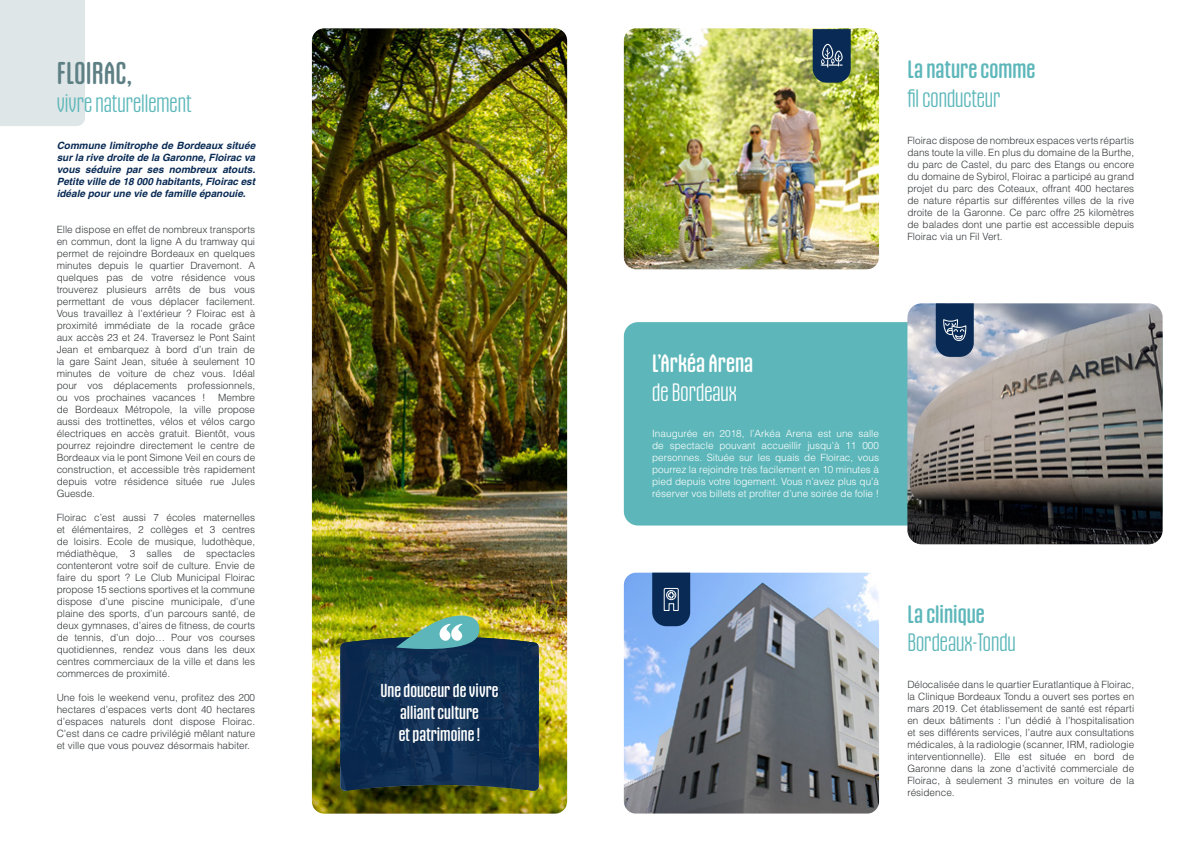
<style>
.page{position:relative;width:1191px;height:842px;background:#fff}
.page>*{position:absolute;margin:0;border:0;box-sizing:border-box;transform-origin:0 0}
.t1{font:30px "Gothiks Round";color:#5e8085}
.t2{font:300 24px/28.8px "Gothiks Round";color:#5db7ba}
.t3{font:24px/28.8px "Gothiks Round";color:#5db7ba}
.t4{font:24px "Gothiks Round";color:#fff}
.t5{font:300 24px "Gothiks Round";color:#fff}
.t6{font:18px/21.6px "Gothiks Round";color:#fff;text-align:center}
.Paragraphe{font:300 10px/12px "Helvetica";color:#333638;text-align:justify}
.Paragraphe-2{font:300 10px/12px "Helvetica";color:#fff;text-align:justify}
.t7{font:italic 700 10px/12px "Helvetica";color:#082a54;text-align:justify}
.s1{font-weight:300}
.s2{font-weight:400}
</style>
<div class="page">
<div style="left:0;top:0;width:85px;height:126px;background:#dfe6e7"></div>
<div style="left:624px;top:322px;width:538px;height:203px;background:#5db7ba;border-radius:14px"></div>
<img style="left:907px;top:303px;width:255px;height:241px">
<img style="left:624px;top:573px;width:255px;height:240px">
<img style="left:624px;top:28px;width:255px;height:241px">
<img style="left:312px;top:28px;width:255px;height:786px">
<svg style="left:935px;top:303px;width:38px;height:54px;background:#254368"></svg>
<svg style="left:812px;top:29px;width:38px;height:54px;background:#244260"></svg>
<svg style="left:340px;top:610px;width:199px;height:181px;background:#2b474f"></svg>
<svg style="left:652px;top:573px;width:38px;height:53px;background:#1e3e66"></svg>
<p class="t1" style="left:57px;top:55px;width:77px">FLOIRAC,</p>
<p class="t2" style="left:57px;top:89px;width:136px">vivre naturellement</p>
<p class="t7" style="left:57px;top:139px;width:200px">Commune limitrophe de Bordeaux située sur la rive droite de la Garonne, Floirac va vous séduire par ses nombreux atouts.<br>Petite ville de 18 000 habitants, Floirac est idéale pour une vie de famille épanouie.</p>
<p class="Paragraphe" style="left:57px;top:223px;width:200px">Elle dispose en effet de nombreux transports en commun, dont la ligne A du tramway qui permet de rejoindre Bordeaux en quelques minutes depuis le quartier Dravemont. A quelques pas de votre résidence vous trouverez plusieurs arrêts de bus vous permettant de vous déplacer facilement.<br>Vous travaillez à l’extérieur ? Floirac est à proximité immédiate de la rocade grâce aux accès 23 et 24. Traversez le Pont Saint Jean et embarquez à bord d’un train de la gare Saint Jean, située à seulement 10 minutes de voiture de chez vous. Idéal pour vos déplacements professionnels, ou vos prochaines vacances !</p>
<p class="Paragraphe" style="left:57px;top:391px;width:200px;text-indent:161px">Membre de Bordeaux Métropole, la ville propose aussi des trottinettes, vélos et vélos cargo électriques en accès gratuit. Bientôt, vous pourrez rejoindre directement le centre de Bordeaux via le pont Simone Veil en cours de construction, et accessible très rapidement depuis votre résidence située rue Jules Guesde.</p>
<p class="Paragraphe" style="left:57px;top:511px;width:200px">Floirac c’est aussi 7 écoles maternelles et élémentaires, 2 collèges et 3 centres de loisirs. Ecole de musique, ludothèque, médiathèque, 3 salles de spectacles contenteront votre soif de culture. Envie de faire du sport ? Le Club Municipal Floirac propose 15 sections sportives et la commune dispose d’une piscine municipale, d’une plaine des sports, d’un parcours santé, de deux gymnases, d’aires de fitness, de courts de tennis, d’un dojo… Pour vos courses quotidiennes, rendez vous dans les deux centres commerciaux de la ville et dans les commerces de proximité.</p>
<p class="Paragraphe" style="left:57px;top:691px;width:200px">Une fois le weekend venu, profitez des 200 hectares d’espaces verts dont 40 hectares d’espaces naturels dont dispose Floirac.<br>C’est dans ce cadre privilégié mêlant nature et ville que vous pouvez désormais habiter.</p>
<p class="t6" style="left:380px;top:680px;width:120px">Une douceur de vivre alliant culture<br>et patrimoine !</p>
<p class="t3" style="left:907px;top:55px;width:129px">La nature comme <span class="s1">fil conducteur</span></p>
<p class="Paragraphe" style="left:907px;top:135px;width:228px">Floirac dispose de nombreux espaces verts répartis dans toute la ville. En plus du domaine de la Burthe, du parc de Castel, du parc des Etangs ou encore du domaine de Sybirol, Floirac a participé au grand projet du parc des Coteaux, offrant 400 hectares de nature répartis sur différentes villes de la rive droite de la Garonne. Ce parc offre 25 kilomètres de balades dont une partie est accessible depuis Floirac via un Fil Vert.</p>
<p class="t4" style="left:652px;top:349px;width:102px">L’Arkéa Arena</p>
<p class="t5" style="left:652px;top:379px;width:86px">de Bordeaux</p>
<p class="Paragraphe-2" style="left:652px;top:427px;width:228px">Inaugurée en 2018, l’Arkéa Arena est une salle de spectacle pouvant accueillir jusqu’à 11 000 personnes. Située sur les quais de Floirac, vous pourrez la rejoindre très facilement en 10 minutes à pied depuis votre logement. Vous n’avez plus qu’à réserver vos billets et profiter d’une soirée de folie !</p>
<p class="t2" style="left:907px;top:599px;width:110px"><span class="s2">La clinique<br></span>Bordeaux-Tondu</p>
<p class="Paragraphe" style="left:907px;top:678px;width:228px">Délocalisée dans le quartier Euratlantique à Floirac, la Clinique Bordeaux Tondu a ouvert ses portes en mars 2019. Cet établissement de santé est réparti en deux bâtiments : l’un dédié à l’hospitalisation et ses différents services, l’autre aux consultations médicales, à la radiologie (scanner, IRM, radiologie interventionnelle). Elle est située en bord de Garonne dans la zone d’activité commerciale de Floirac, à seulement 3 minutes en voiture de la résidence.</p>
</div>
